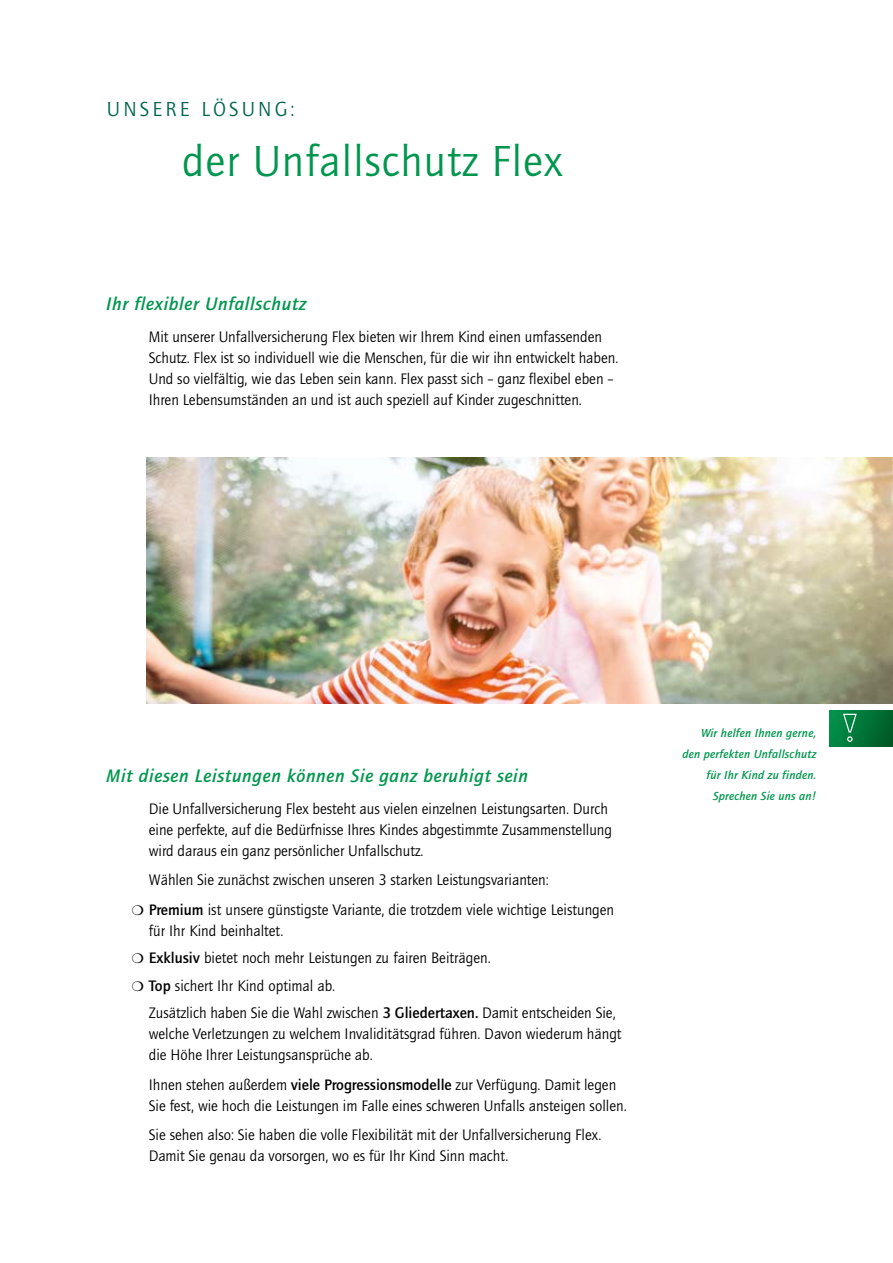
<style>
.page{position:relative;width:893px;height:1263px;background:#fff}
.page>*{position:absolute;margin:0;border:0;box-sizing:border-box;transform-origin:0 0}
.t1{font:45px "Quay Sans ITC Std";letter-spacing:.025em;color:#00964e}
.t2{font:21px "Quay Sans ITC Std";letter-spacing:.15em;color:#006550}
.t3{font:italic 500 18.75px "Quay Sans ITC Std";letter-spacing:.035em;color:#00964e}
.t4{font:15.75px/21px "Quay Sans ITC Std";color:#000}
.t5{font:italic 500 12px/21px "Quay Sans ITC Std";letter-spacing:.02em;color:#00964e;text-align:right}
.s1{font-weight:500}
</style>
<div class="page">
<img style="left:147px;top:458px;width:746px;height:246px">
<div style="left:829px;top:710px;width:64px;height:36px;background:linear-gradient(to right,#009049,#005d27)"></div>
<svg style="left:842px;top:713px;width:15px;height:29px"></svg>
<h2 class="t2" style="left:107px;top:97px;width:189px">UNSERE LÖSUNG:</h2>
<h1 class="t1" style="left:182px;top:134px;width:382px">der Unfallschutz Flex</h1>
<p class="t3" style="left:106px;top:293px;width:201px">Ihr flexibler Unfallschutz</p>
<p class="t4" style="left:149px;top:326px;width:471px">Mit unserer Unfallversicherung Flex bieten wir Ihrem Kind einen umfassenden Schutz. Flex ist so individuell wie die Menschen, für die wir ihn entwickelt haben.<br>Und so vielfältig, wie das Leben sein kann. Flex passt sich – ganz flexibel eben – Ihren Lebensumständen an und ist auch speziell auf Kinder zugeschnitten.</p>
<p class="t3" style="left:106px;top:765px;width:423px">Mit diesen Leistungen können Sie ganz beruhigt sein</p>
<p class="t4" style="left:149px;top:798px;width:465px">Die Unfallversicherung Flex besteht aus vielen einzelnen Leistungsarten. Durch eine perfekte, auf die Bedürfnisse Ihres Kindes abgestimmte Zusammenstellung wird daraus ein ganz persönlicher Unfallschutz.</p>
<p class="t4" style="left:132px;top:865px;width:484px;line-height:29.5px;text-indent:17px">Wählen Sie zunächst zwischen unseren 3 starken Leistungsvarianten:<br>❍ <span class="s1">Premium</span> ist unsere günstigste Variante, die trotzdem viele wichtige Leistungen</p>
<p class="t4" style="left:132px;top:917px;width:360px;line-height:27.5px;text-indent:17px">für Ihr Kind beinhaltet.<br>❍ <span class="s1">Exklusiv</span> bietet noch mehr Leistungen zu fairen Beiträgen. ❍ <span class="s1">Top</span> sichert Ihr Kind optimal ab.</p>
<p class="t4" style="left:149px;top:1002px;width:474px">Zusätzlich haben Sie die Wahl zwischen <span class="s1">3 Gliedertaxen.</span> Damit entscheiden Sie, welche Verletzungen zu welchem Invaliditätsgrad führen. Davon wiederum hängt die Höhe Ihrer Leistungsansprüche ab.</p>
<p class="t4" style="left:149px;top:1074px;width:479px">Ihnen stehen außerdem <span class="s1">viele Progressionsmodelle</span> zur Verfügung. Damit legen<br>Sie fest, wie hoch die Leistungen im Falle eines schweren Unfalls ansteigen sollen.</p>
<p class="t4" style="left:149px;top:1124px;width:454px">Sie sehen also: Sie haben die volle Flexibilität mit der Unfallversicherung Flex.<br>Damit Sie genau da vorsorgen, wo es für Ihr Kind Sinn macht.</p>
<p class="t5" style="left:682px;top:723px;width:136px">Wir helfen Ihnen gerne, den perfekten Unfallschutz für Ihr Kind zu finden.<br>Sprechen Sie uns an!</p>
</div>
